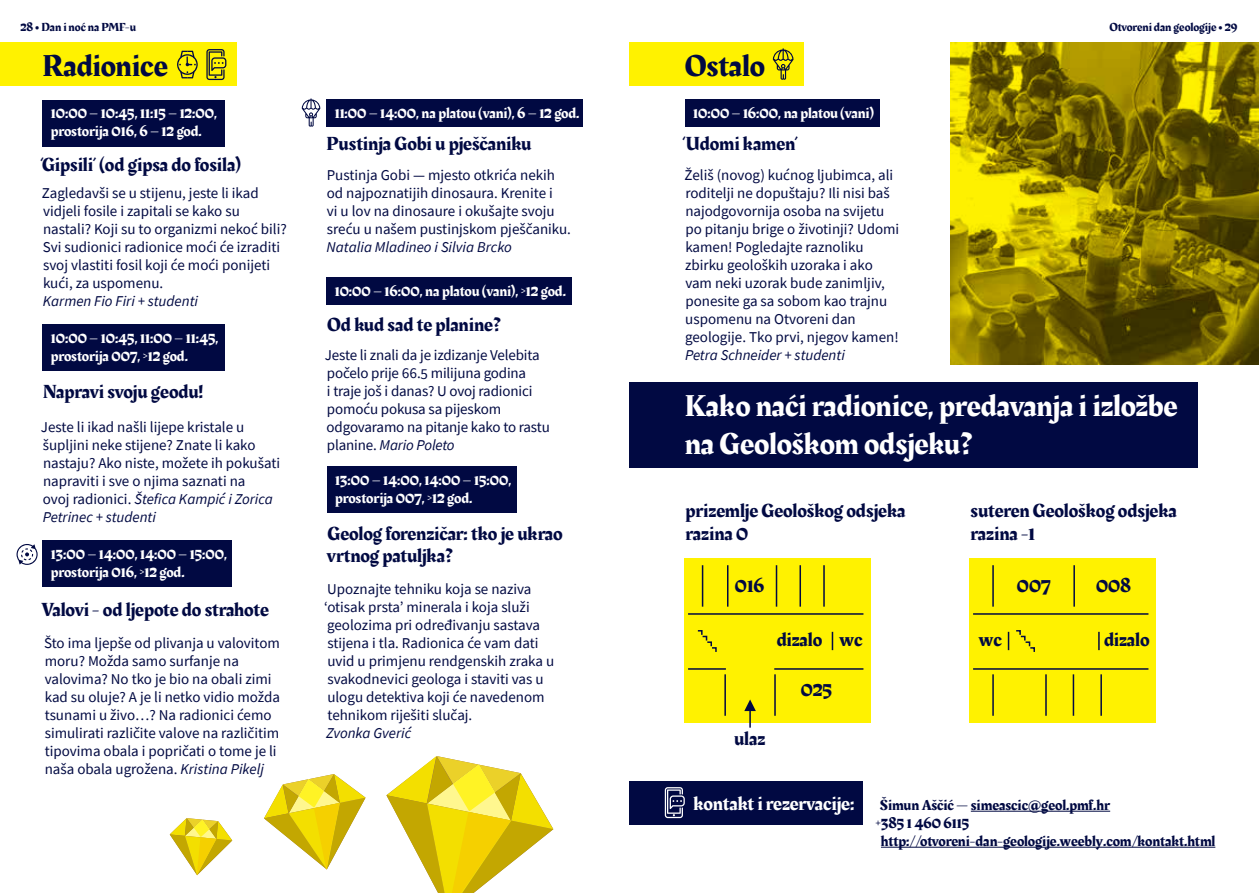
<style>
.page{position:relative;width:1259px;height:893px;background:#fff}
.page>*{position:absolute;margin:0;border:0;box-sizing:border-box;transform-origin:0 0}
.t1{font:31.05px/37.3px "Rakkas";color:#fff}
.t2{font:31.05px "Rakkas";color:#010942}
.t3{font:19.5px/22.5px "Rakkas";color:#010942}
.t4{font:19.5px "Rakkas";color:#fff}
.t5{font:15px/18px "Source Sans Pro";color:#010942}
.t6{font:15px/18px "Rakkas";color:#fff}
.t7{font:15px "Rakkas";color:#010942}
.t8{font:italic 15px "Source Sans Pro";color:#010942}
.t9{font:12px "Rakkas";color:#010942}
.s1{font-family:"Source Sans Pro";font-weight:700}
.s2{font-style:italic}
</style>
<div class="page">
<div style="left:43px;top:324px;width:182px;height:47px;background:#010942"></div>
<div style="left:43px;top:100px;width:182px;height:46px;background:#010942"></div>
<div style="left:327px;top:466px;width:189px;height:47px;background:#010942"></div>
<div style="left:43px;top:540px;width:189px;height:47px;background:#010942"></div>
<div style="left:0;top:43px;width:236px;height:43px;background:#fff200"></div>
<svg style="left:177px;top:51px;width:21px;height:27px"></svg>
<svg style="left:206px;top:49px;width:20px;height:31px"></svg>
<div style="left:326px;top:278px;width:245px;height:26px;background:#010942"></div>
<div style="left:326px;top:100px;width:257px;height:27px;background:#010942"></div>
<div style="left:685px;top:100px;width:194px;height:27px;background:#010942"></div>
<div style="left:629px;top:781px;width:234px;height:43px;background:#010942"></div>
<div style="left:629px;top:43px;width:175px;height:43px;background:#fff200"></div>
<div style="left:629px;top:383px;width:569px;height:85px;background:#010942"></div>
<svg style="left:773px;top:48px;width:20px;height:32px"></svg>
<svg style="left:665px;top:787px;width:20px;height:31px"></svg>
<svg style="left:302px;top:98px;width:18px;height:29px"></svg>
<svg style="left:386px;top:756px;width:167px;height:137px"></svg>
<svg style="left:264px;top:774px;width:101px;height:96px"></svg>
<svg style="left:170px;top:818px;width:62px;height:57px"></svg>
<svg style="left:17px;top:544px;width:21px;height:21px"></svg>
<div style="left:969px;top:558px;width:187px;height:165px;background:#fff200"></div>
<hr style="left:992px;top:565px;width:1px;height:42px;background:#010942">
<svg style="left:1098px;top:632px;width:1px;height:18px"></svg>
<hr style="left:992px;top:674px;width:1px;height:42px;background:#010942">
<hr style="left:1073px;top:565px;width:2px;height:42px;background:#010942">
<hr style="left:1045px;top:674px;width:1px;height:42px;background:#010942">
<hr style="left:1072px;top:674px;width:2px;height:42px;background:#010942">
<hr style="left:1100px;top:674px;width:2px;height:42px;background:#010942">
<hr style="left:973px;top:613px;width:175px;height:2px;background:#010942">
<hr style="left:973px;top:668px;width:175px;height:2px;background:#010942">
<svg style="left:1007px;top:630px;width:28px;height:22px"></svg>
<hr style="left:971px;top:811px;width:139px;height:1px;background:#010942">
<hr style="left:881px;top:847px;width:334px;height:1px;background:#010942">
<div style="left:685px;top:558px;width:186px;height:165px;background:#fff200"></div>
<hr style="left:702px;top:565px;width:1px;height:42px;background:#010942">
<hr style="left:727px;top:565px;width:1px;height:42px;background:#010942">
<svg style="left:831px;top:632px;width:2px;height:18px"></svg>
<hr style="left:724px;top:674px;width:2px;height:42px;background:#010942">
<hr style="left:776px;top:565px;width:1px;height:42px;background:#010942">
<hr style="left:799px;top:565px;width:2px;height:42px;background:#010942">
<hr style="left:823px;top:565px;width:2px;height:42px;background:#010942">
<hr style="left:774px;top:674px;width:2px;height:42px;background:#010942">
<hr style="left:749px;top:703px;width:2px;height:25px;background:#010942">
<hr style="left:688px;top:613px;width:175px;height:2px;background:#010942">
<hr style="left:688px;top:668px;width:38px;height:2px;background:#010942">
<hr style="left:774px;top:668px;width:89px;height:2px;background:#010942">
<svg style="left:697px;top:630px;width:20px;height:22px"></svg>
<svg style="left:744px;top:699px;width:12px;height:12px"></svg>
<svg style="left:950px;top:43px;width:309px;height:322px"></svg>
<p class="t9" style="left:20px;top:19px;width:117px">28 <span class="s1">•</span> Dan i noć na PMF-u</p>
<p class="t9" style="left:1109px;top:19px;width:129px">Otvoreni dan geologije <span class="s1">•</span> 29</p>
<h1 class="t2" style="left:43px;top:43px;width:127px">Radionice</h1>
<p class="t6" style="left:51px;top:105px;width:168px">10:00 – 10:45, 11:15 – 12:00, prostorija 016, 6 – 12 god.</p>
<h2 class="t3" style="left:40px;top:154px;width:202px">‘Gipsili’ (od gipsa do fosila)</h2>
<p class="t5" style="left:42px;top:184px;width:246px">Zagledavši se u stijenu, jeste li ikad vidjeli fosile i zapitali se kako su nastali? Koji su to organizmi nekoć bili?<br>Svi sudionici radionice moći će izraditi svoj vlastiti fosil koji će moći ponijeti kući, za uspomenu.</p>
<p class="t8" style="left:43px;top:291px;width:157px">Karmen Fio Firi + studenti</p>
<p class="t6" style="left:51px;top:329px;width:169px">10:00 – 10:45, 11:00 – 11:45, prostorija 007, &gt;12 god.</p>
<h2 class="t3" style="left:43px;top:381px;width:162px">Napravi svoju geodu!</h2>
<p class="t5" style="left:41px;top:418px;width:241px">Jeste li ikad našli lijepe kristale u šupljini neke stijene? Znate li kako nastaju? Ako niste, možete ih pokušati napraviti i sve o njima saznati na<br>ovoj radionici. <span class="s2">Štefica Kampić i Zorica Petrinec + studenti</span></p>
<p class="t6" style="left:51px;top:545px;width:178px">13:00 – 14:00, 14:00 – 15:00, prostorija 016, &gt;12 god.</p>
<h2 class="t3" style="left:41px;top:599px;width:229px">Valovi - od ljepote do strahote</h2>
<p class="t5" style="left:44px;top:634px;width:237px">Što ima ljepše od plivanja u valovitom moru? Možda samo surfanje na valovima? No tko je bio na obali zimi kad su oluje? A je li netko vidio možda tsunami u živo…? Na radionici ćemo simulirati različite valove na različitim tipovima obala i popričati o tome je li naša obala ugrožena. <span class="s2">Kristina Pikelj</span></p>
<h1 class="t2" style="left:685px;top:43px;width:82px">Ostalo</h1>
<p class="t6" style="left:335px;top:105px;width:246px">11:00 – 14:00, na platou (vani), 6 – 12 god.</p>
<p class="t6" style="left:693px;top:105px;width:182px">10:00 – 16:00, na platou (vani)</p>
<h2 class="t3" style="left:326px;top:133px;width:206px">Pustinja Gobi u pješčaniku</h2>
<p class="t5" style="left:327px;top:166px;width:246px">Pustinja Gobi — mjesto otkrića nekih od najpoznatijih dinosaura. Krenite i<br>vi u lov na dinosaure i okušajte svoju sreću u našem pustinjskom pješčaniku.</p>
<p class="t8" style="left:327px;top:237px;width:187px">Natalia Mladineo i Silvia Brcko</p>
<p class="t6" style="left:335px;top:283px;width:233px">10:00 – 16:00, na platou (vani), &gt;12 god.</p>
<h2 class="t3" style="left:327px;top:313px;width:176px">Od kud sad te planine?</h2>
<p class="t5" style="left:325px;top:346px;width:227px">Jeste li znali da je izdizanje Velebita počelo prije 66.5 milijuna godina<br>i traje još i danas? U ovoj radionici pomoću pokusa sa pijeskom odgovaramo na pitanje kako to rastu planine. <span class="s2">Mario Poleto</span></p>
<p class="t6" style="left:335px;top:472px;width:178px">13:00 – 14:00, 14:00 – 15:00, prostorija 007, &gt;12 god.</p>
<h2 class="t3" style="left:327px;top:523px;width:237px">Geolog forenzičar: tko je ukrao vrtnog patuljka?</h2>
<p class="t5" style="left:324px;top:580px;width:232px">Upoznajte tehniku koja se naziva ʻotisak prstaʼ minerala i koja služi geolozima pri određivanju sastava stijena i tla. Radionica će vam dati uvid u primjenu rendgenskih zraka u svakodnevici geologa i staviti vas u ulogu detektiva koji će navedenom tehnikom riješiti slučaj.</p>
<p class="t8" style="left:326px;top:723px;width:87px">Zvonka Gverić</p>
<h2 class="t3" style="left:682px;top:133px;width:117px">‘Udomi kamen’</h2>
<p class="t5" style="left:684px;top:166px;width:216px">Želiš (novog) kućnog ljubimca, ali roditelji ne dopuštaju? Ili nisi baš najodgovornija osoba na svijetu po pitanju brige o životinji? Udomi kamen! Pogledajte raznoliku zbirku geoloških uzoraka i ako vam neki uzorak bude zanimljiv, ponesite ga sa sobom kao trajnu uspomenu na Otvoreni dan geologije. Tko prvi, njegov kamen!</p>
<p class="t8" style="left:685px;top:345px;width:161px">Petra Schneider + studenti</p>
<h1 class="t1" style="left:685px;top:388px;width:494px">Kako naći radionice, predavanja i izložbe na Geološkom odsjeku?</h1>
<h2 class="t3" style="left:685px;top:500px;width:221px">prizemlje Geološkog odsjeka razina 0</h2>
<h2 class="t3" style="left:735px;top:575px;width:31px">016</h2>
<h2 class="t3" style="left:776px;top:629px;width:87px">dizalo wc</h2>
<h2 class="t3" style="left:734px;top:728px;width:33px">ulaz</h2>
<h2 class="t3" style="left:801px;top:679px;width:33px">025</h2>
<h2 class="t3" style="left:970px;top:500px;width:208px">suteren Geološkog odsjeka razina -1</h2>
<h2 class="t3" style="left:1017px;top:575px;width:35px">007</h2>
<h2 class="t3" style="left:1096px;top:575px;width:37px">008</h2>
<h2 class="t3" style="left:979px;top:629px;width:24px">wc</h2>
<h2 class="t3" style="left:1104px;top:629px;width:47px">dizalo</h2>
<h2 class="t4" style="left:693px;top:790px;width:162px">kontakt i rezervacije:</h2>
<p class="t7" style="left:880px;top:794px;width:232px">Šimun Aščić — simeascic@geol.pmf.hr</p>
<p class="t7" style="left:875px;top:812px;width:95px">+385 1 460 6115</p>
<p class="t7" style="left:881px;top:830px;width:336px">http://otvoreni-dan-geologije.weebly.com/kontakt.html</p>
</div>
